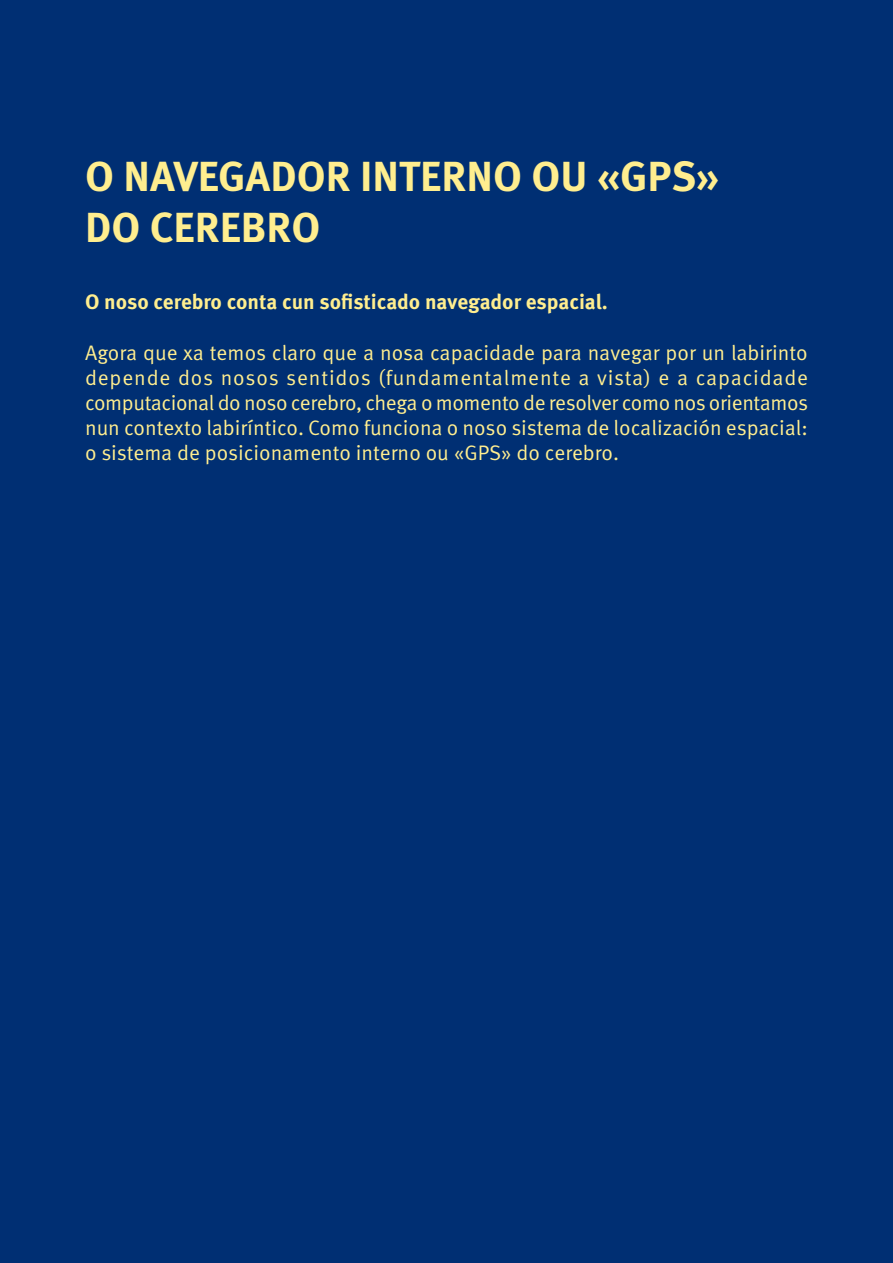
<style>
.page{position:relative;width:893px;height:1263px;background:#002f73}
.page>*{position:absolute;margin:0;border:0;box-sizing:border-box;transform-origin:0 0}
.TÍTULO_TEXTO{font:700 42px/50.4px "Meta Pro";color:#ffee8f}
.TEXTO_CORRIDO{font:21px/25.2px "Meta Pro";color:#ffee8f;text-align:justify}
.TEXTO_CORRIDO-2{font:700 21px "Meta Pro";letter-spacing:-.005em;color:#ffee8f}
</style>
<div class="page">
<p class="TÍTULO_TEXTO" style="left:85px;top:153px;width:636px">O NAVEGADOR INTERNO OU «GPS»<br>DO CEREBRO</p>
<p class="TEXTO_CORRIDO-2" style="left:85px;top:289px;width:524px">O noso cerebro conta cun sofisticado navegador espacial.</p>
<p class="TEXTO_CORRIDO" style="left:85px;top:340px;width:725px">Agora que xa temos claro que a nosa capacidade para navegar por un labirinto depende dos nosos sentidos (fundamentalmente a vista) e a capacidade computacional do noso cerebro, chega o momento de resolver como nos orientamos nun contexto labiríntico. Como funciona o noso sistema de localización espacial: o sistema de posicionamento interno ou «GPS» do cerebro.</p>
</div>
